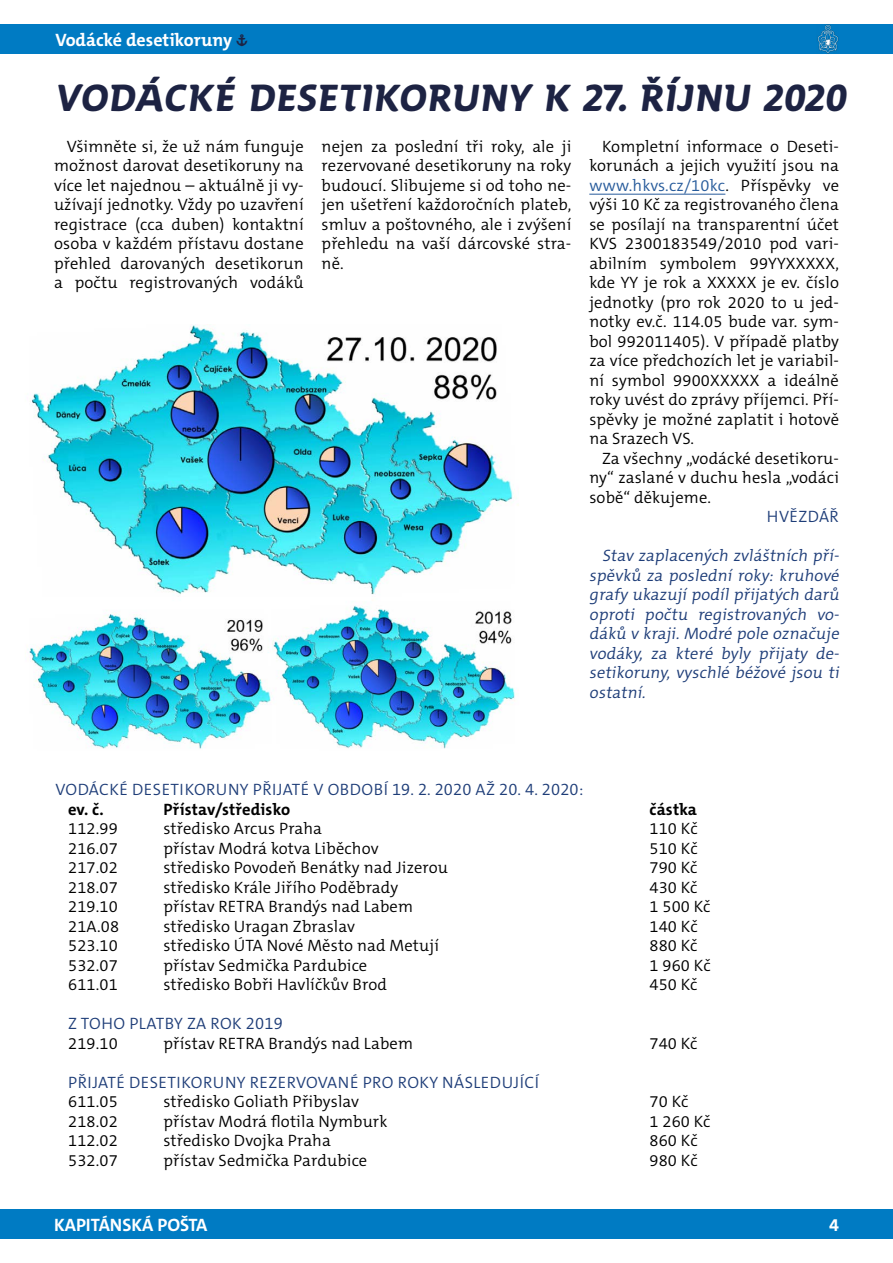
<style>
.page{position:relative;width:893px;height:1263px;background:#fff}
.page>*{position:absolute;margin:0;border:0;box-sizing:border-box;transform-origin:0 0}
.t1{font:700 37.5px "SKAUT";color:#1d2343}
.t2{font:700 18px "The Mix C5";color:#fff}
.t3{font:300 16.5px/19.5px "The Mix C5";letter-spacing:.01em;color:#000;text-align:justify}
.t4{font:300 16.5px/19.5px "The Mix C5";letter-spacing:.03em;color:#1e3d78;text-align:justify}
.t5{font:700 16.5px "The Mix C5";letter-spacing:.01em;color:#000}
.s1{font-family:"SKAUT";font-size:16.5px;color:#1d2343}
.s2{color:#275b9b}
</style>
<div class="page">
<div style="left:0;top:1209px;width:893px;height:30px;background:#007bc3"></div>
<div style="left:0;top:24px;width:893px;height:30px;background:#007bc3"></div>
<img style="left:817px;top:24px;width:22px;height:30px">
<hr style="left:589px;top:194px;width:136px;height:1px;background:#275b9b">
<img style="left:27px;top:324px;width:488px;height:425px">
<svg style="left:818px;top:25px;width:20px;height:28px"></svg>
<p class="t2" style="left:55px;top:28px;width:194px">Vodácké desetikoruny <span class="s1">»</span></p>
<h1 class="t1" style="left:54px;top:75px;width:800px">VODÁCKÉ DESETIKORUNY K 27. ŘÍJNU 2020</h1>
<p class="t3" style="left:54px;top:136px;width:251px;text-indent:13px">Všimněte si, že už nám funguje možnost darovat desetikoruny na více let najednou – aktuálně ji vy&shy;užívají jednotky. Vždy po uzavření registrace (cca duben) kontaktní osoba v každém přístavu dostane přehled darovaných desetikorun a počtu registrovaných vodáků</p>
<p class="t3" style="left:322px;top:136px;width:251px">nejen za poslední tři roky, ale ji rezervované desetikoruny na roky budoucí. Slibujeme si od toho ne&shy;jen ušetření každoročních plateb, smluv a poštovného, ale i zvýšení přehledu na vaší dárcovské stra&shy;ně.</p>
<p class="t3" style="left:589px;top:136px;width:251px;text-indent:13px">Kompletní informace o Deseti&shy;korunách a jejich využití jsou na <span class="s2">www.hkvs.cz/10kc</span>. Příspěvky ve výši 10 Kč za registrovaného člena se posílají na transparentní účet KVS 2300183549/2010 pod vari&shy;abilním symbolem 99YYXXXXX, kde YY je rok a XXXXX je ev. číslo jednotky (pro rok 2020 to u jed&shy;notky ev.č. 114.05 bude var. sym&shy;bol 992011405). V případě platby za více předchozích let je variabil&shy;ní symbol 9900XXXXX a ideálně roky uvést do zprávy příjemci. Pří&shy;spěvky je možné zaplatit i hotově na Srazech VS.</p>
<p class="t3" style="left:589px;top:448px;width:251px;text-indent:13px">Za všechny „vodácké desetikoru&shy;ny“ zaslané v duchu hesla „vodáci sobě“ děkujeme.</p>
<p class="t4" style="left:767px;top:507px;width:73px">HVĚZDÁŘ</p>
<p class="t4" style="left:589px;top:546px;width:254px;text-indent:13px">Stav zaplacených zvláštních pří&shy;spěvků za poslední roky : kruhové grafy ukazuj í podíl přij atých darů oproti počtu registrovaných vo&shy;dáků v kraji. Modré pole označuj e vodáky, za které byly přij aty de&shy;setikoruny, vyschlé béžové j sou ti ostatní.</p>
<p class="t4" style="left:56px;top:780px;width:529px">VODÁCKÉ DESETIKORUNY PŘIJATÉ V OBDOBÍ 19. 2. 2020 AŽ 20. 4. 2020:</p>
<p class="t5" style="left:68px;top:798px;width:37px">ev. č.</p>
<p class="t5" style="left:163px;top:798px;width:128px">Přístav/středisko</p>
<p class="t5" style="left:649px;top:798px;width:49px">částka</p>
<p class="t3" style="left:68px;top:819px;width:51px">112.99</p>
<p class="t3" style="left:163px;top:819px;width:160px">středisko Arcus Praha</p>
<p class="t3" style="left:649px;top:819px;width:50px">110 Kč</p>
<p class="t3" style="left:68px;top:838px;width:51px">216.07</p>
<p class="t3" style="left:163px;top:838px;width:217px">přístav Modrá kotva Liběchov</p>
<p class="t3" style="left:649px;top:838px;width:50px">510 Kč</p>
<p class="t3" style="left:68px;top:858px;width:51px">217.02</p>
<p class="t3" style="left:163px;top:858px;width:286px">středisko Povodeň Benátky nad Jizerou</p>
<p class="t3" style="left:649px;top:858px;width:50px">790 Kč</p>
<p class="t3" style="left:68px;top:877px;width:51px">218.07</p>
<p class="t3" style="left:163px;top:877px;width:236px">středisko Krále Jiřího Poděbrady</p>
<p class="t3" style="left:649px;top:877px;width:50px">430 Kč</p>
<p class="t3" style="left:68px;top:897px;width:51px">219.10</p>
<p class="t3" style="left:163px;top:897px;width:251px">přístav RETRA Brandýs nad Labem</p>
<p class="t3" style="left:649px;top:897px;width:63px">1 500 Kč</p>
<p class="t3" style="left:68px;top:916px;width:52px">21A.08</p>
<p class="t3" style="left:163px;top:916px;width:193px">středisko Uragan Zbraslav</p>
<p class="t3" style="left:649px;top:916px;width:50px">140 Kč</p>
<p class="t3" style="left:68px;top:936px;width:51px">523.10</p>
<p class="t3" style="left:163px;top:936px;width:277px">středisko ÚTA Nové Město nad Metují</p>
<p class="t3" style="left:649px;top:936px;width:50px">880 Kč</p>
<p class="t3" style="left:68px;top:955px;width:51px">532.07</p>
<p class="t3" style="left:163px;top:955px;width:205px">přístav Sedmička Pardubice</p>
<p class="t3" style="left:649px;top:955px;width:63px">1 960 Kč</p>
<p class="t3" style="left:68px;top:975px;width:51px">611.01</p>
<p class="t3" style="left:163px;top:975px;width:225px">středisko Bobři Havlíčkův Brod</p>
<p class="t3" style="left:649px;top:975px;width:50px">450 Kč</p>
<p class="t4" style="left:68px;top:1014px;width:216px">Z TOHO PLATBY ZA ROK 2019</p>
<p class="t3" style="left:68px;top:1033px;width:51px">219.10</p>
<p class="t3" style="left:163px;top:1033px;width:251px">přístav RETRA Brandýs nad Labem</p>
<p class="t3" style="left:649px;top:1033px;width:50px">740 Kč</p>
<p class="t4" style="left:68px;top:1072px;width:472px">PŘIJATÉ DESETIKORUNY REZERVOVANÉ PRO ROKY NÁSLEDUJÍCÍ</p>
<p class="t3" style="left:68px;top:1092px;width:51px">611.05</p>
<p class="t3" style="left:163px;top:1092px;width:197px">středisko Goliath Přibyslav</p>
<p class="t3" style="left:649px;top:1092px;width:40px">70 Kč</p>
<p class="t3" style="left:68px;top:1111px;width:51px">218.02</p>
<p class="t3" style="left:163px;top:1111px;width:226px">přístav Modrá flotila Nymburk</p>
<p class="t3" style="left:649px;top:1111px;width:63px">1 260 Kč</p>
<p class="t3" style="left:68px;top:1131px;width:51px">112.02</p>
<p class="t3" style="left:163px;top:1131px;width:169px">středisko Dvojka Praha</p>
<p class="t3" style="left:649px;top:1131px;width:50px">860 Kč</p>
<p class="t3" style="left:68px;top:1150px;width:51px">532.07</p>
<p class="t3" style="left:163px;top:1150px;width:205px">přístav Sedmička Pardubice</p>
<p class="t3" style="left:649px;top:1150px;width:50px">980 Kč</p>
<p class="t2" style="left:54px;top:1213px;width:155px">KAPITÁNSKÁ POŠTA</p>
<p class="t2" style="left:829px;top:1213px;width:11px">4</p>
</div>
